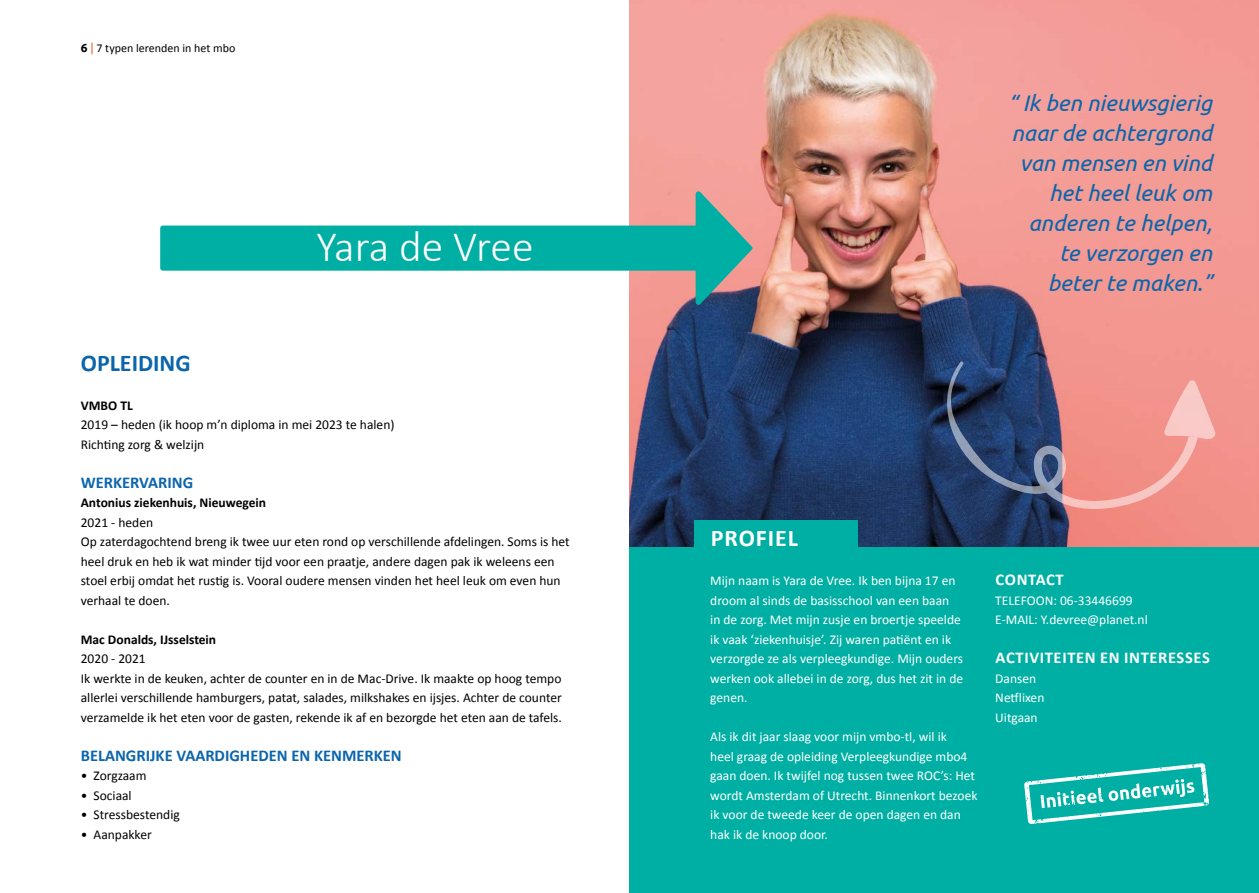
<style>
.page{position:relative;width:1259px;height:893px;background:#fff}
.page>*{position:absolute;margin:0;border:0;box-sizing:border-box;transform-origin:0 0}
.t1{font:300 43.5px "Calibri";letter-spacing:-.015em;color:#fff}
.t2{font:700 24px "Calibri";color:#0b65ab}
.t3{font:700 24px "Calibri";letter-spacing:.04em;color:#fff}
.t4{font:italic 22.5px/30px "Ubuntu";color:#0b65ab;text-align:right}
.t5{font:700 16.5px "Calibri";color:#0b65ab}
.t6{font:700 16.5px "Calibri";letter-spacing:.04em;color:#fff}
.t7{font:13.5px/19.5px "Calibri";color:#000}
.t8{font:13.5px/19.5px "Calibri";color:#fff}
.t9{font:700 13.5px "Calibri";color:#000}
.t10{font:12px "Calibri";color:#000}
.s1{font-family:"Ubuntu";font-weight:700}
.s2{font-family:"Ubuntu";color:#eb6129}
</style>
<div class="page">
<img style="left:629px;top:0;width:630px;height:547px">
<div style="left:629px;top:547px;width:630px;height:346px;background:#00afa3"></div>
<div style="left:694px;top:520px;width:164px;height:41px;background:#00afa3"></div>
<svg style="left:935px;top:360px;width:280px;height:156px"></svg>
<svg style="left:160px;top:191px;width:592px;height:114px"></svg>
<svg style="left:1024px;top:763px;width:185px;height:61px"></svg>
<p class="t10" style="left:81px;top:40px;width:156px"><span class="s1">6</span> <span class="s2">|</span> 7 typen lerenden in het mbo</p>
<h1 class="t1" style="left:316px;top:220px;width:218px">Yara de Vree</h1>
<h2 class="t2" style="left:81px;top:346px;width:111px">OPLEIDING</h2>
<p class="t9" style="left:81px;top:395px;width:53px">VMBO TL</p>
<p class="t7" style="left:81px;top:414px;width:315px">2019 – heden (ik hoop m’n diploma in mei 2023 te halen)<br>Richting zorg &amp; welzijn</p>
<p class="t5" style="left:81px;top:470px;width:114px">WERKERVARING</p>
<p class="t9" style="left:81px;top:493px;width:187px">Antonius ziekenhuis, Nieuwegein</p>
<p class="t7" style="left:81px;top:512px;width:490px">2021 - heden<br>Op zaterdagochtend breng ik twee uur eten rond op verschillende afdelingen. Soms is het heel druk en heb ik wat minder tijd voor een praatje, andere dagen pak ik weleens een stoel erbij omdat het rustig is. Vooral oudere mensen vinden het heel leuk om even hun verhaal te doen.</p>
<p class="t9" style="left:81px;top:629px;width:137px">Mac Donalds, IJsselstein</p>
<p class="t7" style="left:81px;top:648px;width:482px">2020 - 2021<br>Ik werkte in de keuken, achter de counter en in de Mac-Drive. Ik maakte op hoog tempo allerlei verschillende hamburgers, patat, salades, milkshakes en ijsjes. Achter de counter verzamelde ik het eten voor de gasten, rekende ik af en bezorgde het eten aan de tafels.</p>
<p class="t5" style="left:81px;top:743px;width:322px">BELANGRIJKE VAARDIGHEDEN EN KENMERKEN</p>
<p class="t7" style="left:81px;top:765px;width:67px">• Zorgzaam</p>
<p class="t7" style="left:81px;top:785px;width:52px">• Sociaal</p>
<p class="t7" style="left:81px;top:804px;width:100px">• Stressbestendig</p>
<p class="t7" style="left:81px;top:824px;width:72px">• Aanpakker</p>
<h3 class="t4" style="left:1008px;top:87px;width:206px">“ Ik ben nieuwsgierig naar de achtergrond van mensen en vind het heel leuk om anderen te helpen, te verzorgen en beter te maken.”</h3>
<h2 class="t3" style="left:711px;top:521px;width:89px">PROFIEL</h2>
<p class="t8" style="left:710px;top:570px;width:254px">Mijn naam is Yara de Vree. Ik ben bijna 17 en droom al sinds de basisschool van een baan<br>in de zorg. Met mijn zusje en broertje speelde ik vaak ‘ziekenhuisje’. Zij waren patiënt en ik verzorgde ze als verpleegkundige. Mijn ouders werken ook allebei in de zorg, dus het zit in de genen.</p>
<p class="t8" style="left:710px;top:726px;width:269px">Als ik dit jaar slaag voor mijn vmbo-tl, wil ik<br>heel graag de opleiding Verpleegkundige mbo4 gaan doen. Ik twijfel nog tussen twee ROC’s: Het wordt Amsterdam of Utrecht. Binnenkort bezoek ik voor de tweede keer de open dagen en dan hak ik de knoop door.</p>
<p class="t6" style="left:995px;top:568px;width:70px">CONTACT</p>
<p class="t8" style="left:995px;top:590px;width:154px">TELEFOON: 06-33446699<br>E-MAIL: Y.devree@planet.nl</p>
<p class="t6" style="left:995px;top:646px;width:216px">ACTIVITEITEN EN INTERESSES</p>
<p class="t8" style="left:995px;top:668px;width:51px">Dansen<br>Netflixen<br>Uitgaan</p>
</div>
